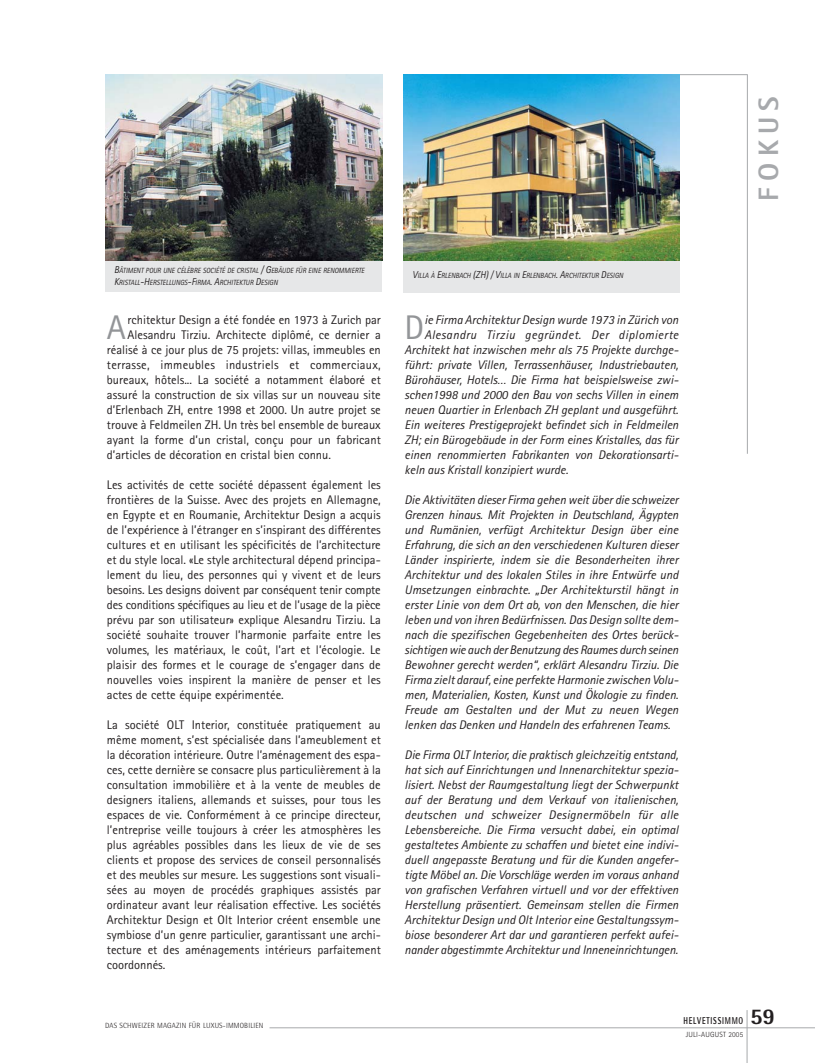
<style>
.page{position:relative;width:815px;height:1063px;background:#fff}
.page>*{position:absolute;margin:0;border:0;box-sizing:border-box;transform-origin:0 0}
.t1{font:34.25px "Rotis Sans Serif";color:#939598}
.t2{font:800 28.12px "Rotis Sans Serif";letter-spacing:.22em;color:#a7a9ac}
.t3{font:800 22.5px "Rotis Semi Sans";color:#231f20}
.t4{font:italic 12.5px/15px "Rotis Sans Serif";color:#231f20;text-align:justify}
.t5{font:12.5px/15px "Rotis Sans Serif";color:#231f20;text-align:justify}
.t6{font:12.5px "Rotis Sans Serif";letter-spacing:.02em;color:#231f20}
.t7{font:italic 12.5px "Rotis Sans Serif";letter-spacing:.035em;color:#231f20}
.t8{font:800 10px "Rotis Semi Sans";letter-spacing:.11em;color:#231f20;scale:.7 1}
.t9{font:italic 7.5px/11.2px "Rotis Sans Serif";color:#231f20;scale:.93 1}
.t10{font:300 7.5px "Rotis Semi Sans";letter-spacing:.025em;color:#231f20}
.t11{font:300 7.5px "Rotis Sans Serif";letter-spacing:.025em;color:#231f20}
.s1{font-size:10px}
</style>
<div class="page">
<div style="left:106px;top:260px;width:276px;height:32px;background:#e6e7e8"></div>
<div style="left:403px;top:260px;width:277px;height:32px;background:#e6e7e8"></div>
<hr style="left:270px;top:1027px;width:544px;height:1px;background:#a7a9ac">
<hr style="left:747px;top:1010px;width:1px;height:53px;background:#a7a9ac">
<hr style="left:747px;top:75px;width:1px;height:379px;background:#a7a9ac">
<hr style="left:680px;top:74px;width:68px;height:1px;background:#a7a9ac">
<img style="left:106px;top:75px;width:276px;height:186px">
<img style="left:403px;top:75px;width:277px;height:186px">
<p class="t9" style="left:114px;top:266px;width:271px"><span class="s1">B</span>ÂTIMENT POUR UNE CÉLÈBRE SOCIÉTÉ DE CRISTAL <span class="s1">/ G</span>EBÄUDE FÜR EINE RENOMMIERTE<br><span class="s1">K</span>RISTALL<span class="s1">-H</span>ERSTELLUNGS<span class="s1">-F</span>IRMA<span class="s1">. A</span>RCHITEKTUR <span class="s1">D</span>ESIGN</p>
<p class="t9" style="left:413px;top:271px;width:228px"><span class="s1">V</span>ILLA À <span class="s1">E</span>RLENBACH <span class="s1">(ZH) / V</span>ILLA IN <span class="s1">E</span>RLENBACH<span class="s1">. A</span>RCHITEKTUR <span class="s1">D</span>ESIGN</p>
<h1 class="t1" style="left:107px;top:316px;width:21px">A</h1>
<p class="t5" style="left:128px;top:314px;width:255px">rchitektur Design a été fondée en 1973 à Zurich par</p>
<p class="t5" style="left:128px;top:329px;width:255px">Alesandru Tirziu. Architecte diplômé, ce dernier a</p>
<p class="t5" style="left:107px;top:344px;width:275px">réalisé à ce jour plus de 75 projets: villas, immeubles en</p>
<p class="t6" style="left:107px;top:361px;width:275px">terrasse, immeubles industriels et commerciaux,</p>
<p class="t5" style="left:107px;top:374px;width:275px">bureaux, hôtels... La société a notamment élaboré et</p>
<p class="t5" style="left:107px;top:389px;width:275px">assuré la construction de six villas sur un nouveau site</p>
<p class="t5" style="left:107px;top:404px;width:275px">d’Erlenbach ZH, entre 1998 et 2000. Un autre projet se</p>
<p class="t5" style="left:107px;top:419px;width:275px">trouve à Feldmeilen ZH. Un très bel ensemble de bureaux</p>
<p class="t5" style="left:107px;top:434px;width:275px">ayant la forme d’un cristal, conçu pour un fabricant</p>
<p class="t5" style="left:107px;top:449px;width:226px">d’articles de décoration en cristal bien connu.</p>
<p class="t5" style="left:107px;top:479px;width:275px">Les activités de cette société dépassent également les frontières de la Suisse. Avec des projets en Allemagne, en Egypte et en Roumanie, Architektur Design a acquis de l’expérience à l’étranger en s’inspirant des différentes cultures et en utilisant les spécificités de l’architecture et du style local. «Le style architectural dépend principa&shy;lement du lieu, des personnes qui y vivent et de leurs besoins. Les designs doivent par conséquent tenir compte des conditions spécifiques au lieu et de l’usage de la pièce prévu par son utilisateur» explique Alesandru Tirziu. La société souhaite trouver l’harmonie parfaite entre les volumes, les matériaux, le coût, l’art et l’écologie. Le plaisir des formes et le courage de s’engager dans de nouvelles voies inspirent la manière de penser et les actes de cette équipe expérimentée.</p>
<p class="t5" style="left:107px;top:719px;width:275px">La société OLT Interior, constituée pratiquement au même moment, s’est spécialisée dans l’ameublement et la décoration intérieure. Outre l’aménagement des espa&shy;ces, cette dernière se consacre plus particulièrement à la consultation immobilière et à la vente de meubles de designers italiens, allemands et suisses, pour tous les espaces de vie. Conformément à ce principe directeur, l’entreprise veille toujours à créer les atmosphères les plus agréables possibles dans les lieux de vie de ses clients et propose des services de conseil personnalisés et des meubles sur mesure. Les suggestions sont visuali&shy;sées au moyen de procédés graphiques assistés par ordinateur avant leur réalisation effective. Les sociétés Architektur Design et Olt Interior créent ensemble une symbiose d’un genre particulier, garantissant une archi&shy;tecture et des aménagements intérieurs parfaitement coordonnés.</p>
<h1 class="t1" style="left:405px;top:316px;width:21px">D</h1>
<p class="t4" style="left:424px;top:314px;width:256px">ie Firma Architektur Design wurde 1973 in Zürich von</p>
<p class="t7" style="left:424px;top:331px;width:256px">Alesandru Tirziu gegründet. Der diplomierte</p>
<p class="t4" style="left:405px;top:344px;width:275px">Architekt hat inzwischen mehr als 75 Projekte durchge-</p>
<p class="t4" style="left:405px;top:359px;width:275px">führt: private Villen, Terrassenhäuser, Industriebauten,</p>
<p class="t4" style="left:405px;top:374px;width:275px">Bürohäuser, Hotels… Die Firma hat beispielsweise zwi-</p>
<p class="t4" style="left:405px;top:389px;width:275px">schen1998 und 2000 den Bau von sechs Villen in einem</p>
<p class="t4" style="left:405px;top:404px;width:275px">neuen Quartier in Erlenbach ZH geplant und ausgeführt.</p>
<p class="t4" style="left:405px;top:419px;width:275px">Ein weiteres Prestigeprojekt befindet sich in Feldmeilen</p>
<p class="t4" style="left:405px;top:434px;width:275px">ZH; ein Bürogebäude in der Form eines Kristalles, das für</p>
<p class="t4" style="left:405px;top:449px;width:275px">einen renommierten Fabrikanten von Dekorationsarti-</p>
<p class="t4" style="left:405px;top:464px;width:165px">keln aus Kristall konzipiert wurde.</p>
<p class="t4" style="left:405px;top:494px;width:275px">Die Aktivitäten dieser Firma gehen weit über die schweizer Grenzen hinaus. Mit Projekten in Deutschland, Ägypten und Rumänien, verfügt Architektur Design über eine Erfahrung, die sich an den verschiedenen Kulturen dieser Länder inspirierte, indem sie die Besonderheiten ihrer Architektur und des lokalen Stiles in ihre Entwürfe und Umsetzungen einbrachte. „Der Architekturstil hängt in erster Linie von dem Ort ab, von den Menschen, die hier leben und von ihren Bedürfnissen. Das Design sollte dem&shy;nach die spezifischen Gegebenheiten des Ortes berück&shy;sichtigen wie auch der Benutzung des Raumes durch seinen Bewohner gerecht werden“, erklärt Alesandru Tirziu. Die Firma zielt darauf, eine perfekte Harmonie zwischen Volu&shy;men, Materialien, Kosten, Kunst und Ökologie zu finden.<br>Freude am Gestalten und der Mut zu neuen Wegen lenken das Denken und Handeln des erfahrenen Teams.</p>
<p class="t4" style="left:405px;top:749px;width:275px">Die Firma OLT Interior, die praktisch gleichzeitig entstand, hat sich auf Einrichtungen und Innenarchitektur spezia&shy;lisiert. Nebst der Raumgestaltung liegt der Schwerpunkt auf der Beratung und dem Verkauf von italienischen, deutschen und schweizer Designermöbeln für alle Lebensbereiche. Die Firma versucht dabei, ein optimal gestaltetes Ambiente zu schaffen und bietet eine indivi&shy;duell angepasste Beratung und für die Kunden angefer&shy;tigte Möbel an. Die Vorschläge werden im voraus anhand von grafischen Verfahren virtuell und vor der effektiven Herstellung präsentiert. Gemeinsam stellen die Firmen Architektur Design und Olt Interior eine Gestaltungssym&shy;biose besonderer Art dar und garantieren perfekt aufei&shy;nander abgestimmte Architektur und Inneneinrichtungen.</p>
<h2 class="t2" style="left:759px;top:201px;width:106px;rotate:-90deg">FOKUS</h2>
<p class="t10" style="left:105px;top:1023px;width:160px">DAS SCHWEIZER MAGAZIN FÜR LUXUS-IMMOBILIEN</p>
<p class="t8" style="left:684px;top:1017px;width:87px">HELVETISSIMMO</p>
<h3 class="t3" style="left:750px;top:1009px;width:27px">59</h3>
<p class="t11" style="left:686px;top:1031px;width:59px">JULI-AUGUST 2005</p>
</div>
